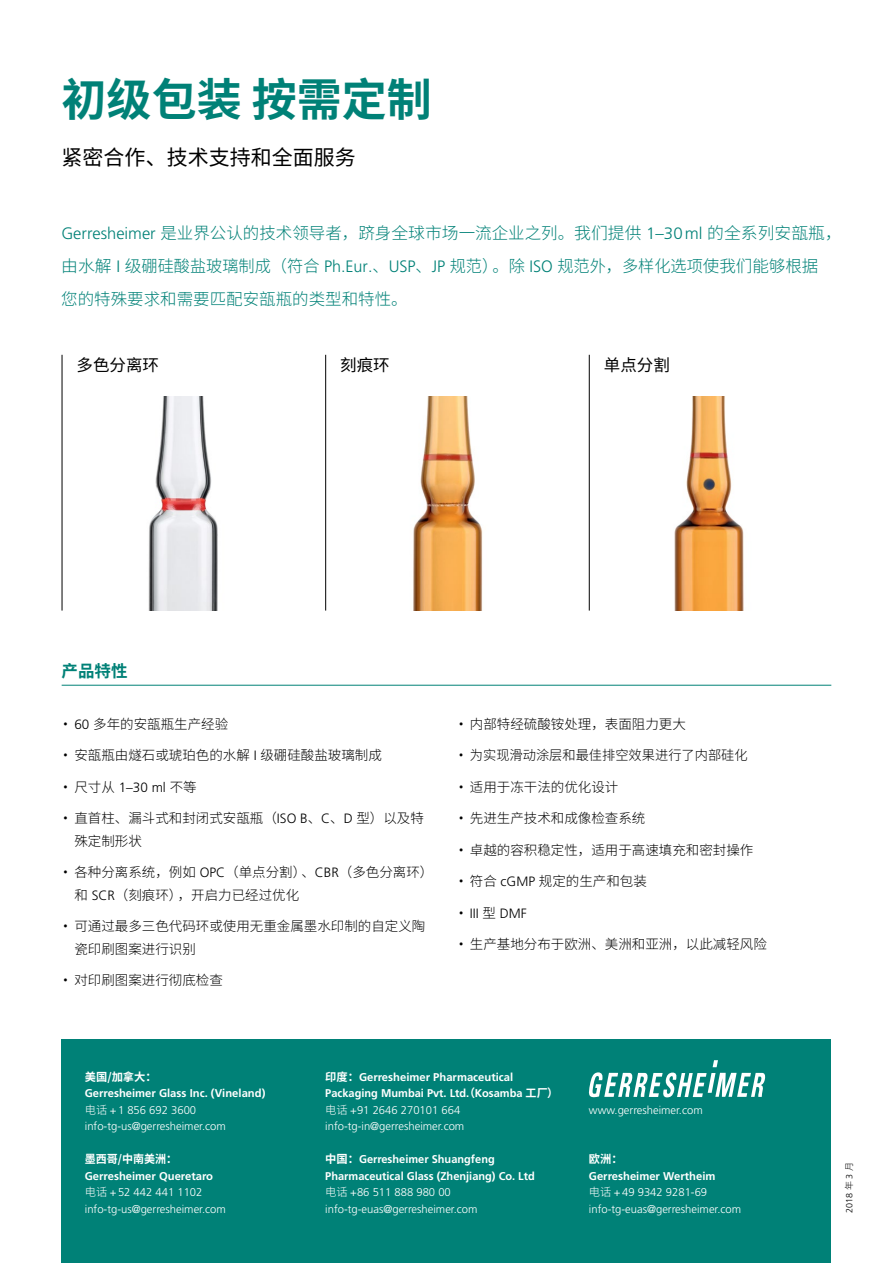
<style>
.page{position:relative;width:893px;height:1263px;background:#fff}
.page>*{position:absolute;margin:0;border:0;box-sizing:border-box;transform-origin:0 0}
.t1{font:700 45px "Noto Sans CJ Ksc";color:#008177}
.t2{font:21px "Noto Sans CJ Ksc";color:#000}
.t3{font:300 16.5px/33px "Noto Sans CJ Ksc";color:#008177}
.t4{font:16.5px "Noto Sans CJ Ksc";color:#000}
.t5{font:700 16.5px "Noto Sans CJ Ksc";color:#008177}
.t6{font:300 13.5px/22.5px "Noto Sans CJ Ksc";color:#000}
.t7{font:300 13.5px "Frutiger LT";color:#000}
.t8{font:300 11.25px/16.5px "Frutiger LT";color:#fff}
.t9{font:700 11.25px/16.5px "Frutiger LT";color:#fff}
.t10{font:700 11.25px "Noto Sans CJ Ksc";color:#fff}
.t11{font:300 9px "Frutiger LT";color:#000}
.s1{font-family:"Frutiger LT"}
.s2{font-weight:900}
.s3{font-family:"Noto Sans CJ Ksc";font-weight:900}
.s4{font-family:"Noto Sans CJ Ksc"}
.s5{font-weight:700}
.s6{font-family:"Noto Sans CJ Ksc";font-weight:300}
.s7{font-weight:300}
</style>
<div class="page">
<div style="left:62px;top:1040px;width:769px;height:223px;background:#008177"></div>
<svg style="left:588px;top:1060px;width:178px;height:37px"></svg>
<img style="left:674px;top:396px;width:70px;height:214px">
<hr style="left:62px;top:685px;width:769px;height:1px;background:#008177">
<img style="left:148px;top:396px;width:70px;height:214px">
<img style="left:326px;top:396px;width:157px;height:214px">
<hr style="left:62px;top:355px;width:1px;height:256px;background:#000">
<hr style="left:325px;top:355px;width:1px;height:256px;background:#000">
<hr style="left:589px;top:355px;width:1px;height:255px;background:#000">
<h1 class="t1" style="left:62px;top:74px;width:372px">初级包装 按需定制</h1>
<h2 class="t2" style="left:62px;top:145px;width:295px">紧密合作、技术支持和全面服务</h2>
<p class="t3" style="left:61px;top:217px;width:782px"><span class="s1">Gerresheimer</span> 是业界公认的技术领导者，跻身全球市场一流企业之列。我们提供 <span class="s1">1–30ml</span> 的全系列安瓿瓶，由水解 <span class="s1">I</span> 级硼硅酸盐玻璃制成（符合 <span class="s1">Ph.Eur.</span>、<span class="s1">USP</span>、<span class="s1">JP</span> 规范）。除 <span class="s1">ISO</span> 规范外，多样化选项使我们能够根据<br>您的特殊要求和需要匹配安瓿瓶的类型和特性。</p>
<p class="t4" style="left:77px;top:356px;width:84px">多色分离环</p>
<p class="t4" style="left:340px;top:356px;width:51px">刻痕环</p>
<p class="t4" style="left:604px;top:356px;width:67px">单点分割</p>
<p class="t5" style="left:62px;top:661px;width:67px">产品特性</p>
<p class="t6" style="left:62px;top:713px;width:168px"><span class="s2">·</span> <span class="s1">60</span> 多年的安瓿瓶生产经验</p>
<p class="t6" style="left:62px;top:744px;width:322px"><span class="s2">·</span> 安瓿瓶由燧石或琥珀色的水解 <span class="s1">I</span> 级硼硅酸盐玻璃制成</p>
<p class="t7" style="left:62px;top:779px;width:137px"><span class="s3">·</span> <span class="s4">尺寸从</span> 1–30 ml <span class="s4">不等</span></p>
<p class="t6" style="left:74px;top:807px;width:351px;text-indent:-13px"><span class="s2">·</span> 直首柱、漏斗式和封闭式安瓿瓶（<span class="s1">ISO B</span>、<span class="s1">C</span>、<span class="s1">D</span> 型）以及特殊定制形状</p>
<p class="t6" style="left:74px;top:861px;width:361px;text-indent:-13px"><span class="s2">·</span> 各种分离系统，例如 <span class="s1">OPC</span>（单点分割）、<span class="s1">CBR</span>（多色分离环）和 <span class="s1">SCR</span>（刻痕环），开启力已经过优化</p>
<p class="t6" style="left:74px;top:915px;width:352px;text-indent:-13px"><span class="s2">·</span> 可通过最多三色代码环或使用无重金属墨水印制的自定义陶瓷印刷图案进行识别</p>
<p class="t6" style="left:62px;top:969px;width:163px"><span class="s2">·</span> 对印刷图案进行彻底检查</p>
<p class="t6" style="left:457px;top:713px;width:230px"><span class="s2">·</span> 内部特经硫酸铵处理，表面阻力更大</p>
<p class="t6" style="left:457px;top:744px;width:292px"><span class="s2">·</span> 为实现滑动涂层和最佳排空效果进行了内部硅化</p>
<p class="t6" style="left:457px;top:776px;width:163px"><span class="s2">·</span> 适用于冻干法的优化设计</p>
<p class="t6" style="left:457px;top:807px;width:190px"><span class="s2">·</span> 先进生产技术和成像检查系统</p>
<p class="t6" style="left:457px;top:839px;width:298px"><span class="s2">·</span> 卓越的容积稳定性，适用于高速填充和密封操作</p>
<p class="t6" style="left:457px;top:870px;width:191px"><span class="s2">·</span> 符合 <span class="s1">cGMP</span> 规定的生产和包装</p>
<p class="t7" style="left:457px;top:905px;width:71px"><span class="s3">·</span> III <span class="s4">型</span> DMF</p>
<p class="t6" style="left:457px;top:933px;width:311px"><span class="s2">·</span> 生产基地分布于欧洲、美洲和亚洲，以此减轻风险</p>
<p class="t10" style="left:85px;top:1070px;width:73px">美国/加拿大：</p>
<p class="t8" style="left:85px;top:1085px;width:182px"><span class="s5">Gerresheimer Glass Inc. (Vineland)</span><span class="s4">电话</span> +1 856 692 3600 info-tg-us@gerresheimer.com</p>
<p class="t10" style="left:85px;top:1153px;width:94px">墨西哥/中南美洲：</p>
<p class="t8" style="left:85px;top:1168px;width:142px"><span class="s5">Gerresheimer Queretaro</span><span class="s4">电话</span> +52 442 441 1102 info-tg-us@gerresheimer.com</p>
<p class="t9" style="left:325px;top:1069px;width:234px"><span class="s4">印度：</span>Gerresheimer Pharmaceutical<br>Packaging Mumbai Pvt. Ltd.<span class="s4">（</span>Kosamba <span class="s4">工厂）</span><span class="s6">电话</span> <span class="s7">+91 2646 270101 664 info-tg-in@gerresheimer.com</span></p>
<p class="t9" style="left:325px;top:1151px;width:211px"><span class="s4">中国：</span>Gerresheimer Shuangfeng<br>Pharmaceutical Glass (Zhenjiang) Co. Ltd<span class="s6">电话</span> <span class="s7">+86 511 888 980 00 info-tg-euas@gerresheimer.com</span></p>
<p class="t8" style="left:589px;top:1102px;width:115px">www.gerresheimer.com</p>
<p class="t10" style="left:589px;top:1153px;width:35px">欧洲：</p>
<p class="t8" style="left:589px;top:1168px;width:154px"><span class="s5">Gerresheimer Wertheim<br></span><span class="s4">电话</span> +49 9342 9281-69 info-tg-euas@gerresheimer.com</p>
<p class="t11" style="left:844px;top:1213px;width:52px;rotate:-90deg">2018 <span class="s4">年</span> 3 <span class="s4">月</span></p>
</div>
